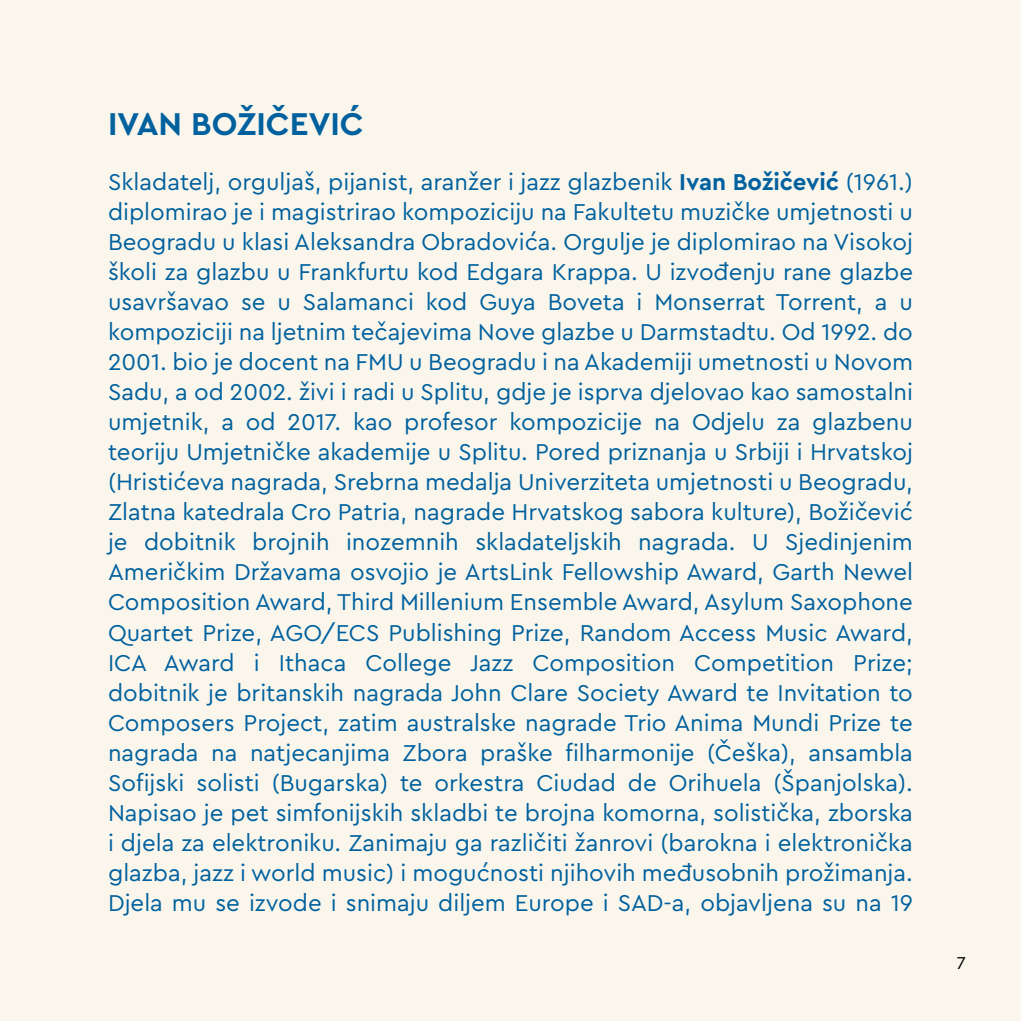
<style>
.page{position:relative;width:1021px;height:1021px;background:#fff}
.page>*{position:absolute;margin:0;border:0;box-sizing:border-box;transform-origin:0 0}
.t1{font:700 33px "Cera Pro";color:#00619e}
.t2{font:24px/30px "Cera Pro";color:#00619e;text-align:justify}
.t3{font:18px "Cera Pro";color:#000}
.s1{font-weight:700}
</style>
<div class="page">
<div style="left:0;top:0;width:1020px;height:1020px;background:#fbf6ec"></div>
<h1 class="t1" style="left:108px;top:102px;width:257px">IVAN BOŽIČEVIĆ</h1>
<p class="t2" style="left:108px;top:166px;width:806px">Skladatelj, orguljaš, pijanist, aranžer i jazz glazbenik <span class="s1">Ivan Božičević</span> (1961.) diplomirao je i magistrirao kompoziciju na Fakultetu muzičke umjetnosti u Beogradu u klasi Aleksandra Obradovića. Orgulje je diplomirao na Visokoj školi za glazbu u Frankfurtu kod Edgara Krappa. U izvođenju rane glazbe usavršavao se u Salamanci kod Guya Boveta i Monserrat Torrent, a u kompoziciji na ljetnim tečajevima Nove glazbe u Darmstadtu. Od 1992. do 2001. bio je docent na FMU u Beogradu i na Akademiji umetnosti u Novom Sadu, a od 2002. živi i radi u Splitu, gdje je isprva djelovao kao samostalni umjetnik, a od 2017. kao profesor kompozicije na Odjelu za glazbenu teoriju Umjetničke akademije u Splitu. Pored priznanja u Srbiji i Hrvatskoj (Hristićeva nagrada, Srebrna medalja Univerziteta umjetnosti u Beogradu, Zlatna katedrala Cro Patria, nagrade Hrvatskog sabora kulture), Božičević je dobitnik brojnih inozemnih skladateljskih nagrada. U Sjedinjenim Američkim Državama osvojio je ArtsLink Fellowship Award, Garth Newel Composition Award, Third Millenium Ensemble Award, Asylum Saxophone Quartet Prize, AGO/ECS Publishing Prize, Random Access Music Award, ICA Award i Ithaca College Jazz Composition Competition Prize; dobitnik je britanskih nagrada John Clare Society Award te Invitation to Composers Project, zatim australske nagrade Trio Anima Mundi Prize te nagrada na natjecanjima Zbora praške filharmonije (Češka), ansambla Sofijski solisti (Bugarska) te orkestra Ciudad de Orihuela (Španjolska).<br>Napisao je pet simfonijskih skladbi te brojna komorna, solistička, zborska i djela za elektroniku. Zanimaju ga različiti žanrovi (barokna i elektronička glazba, jazz i world music) i mogućnosti njihovih međusobnih prožimanja.<br>Djela mu se izvode i snimaju diljem Europe i SAD-a, objavljena su na 19</p>
<p class="t3" style="left:956px;top:951px;width:11px">7</p>
</div>
